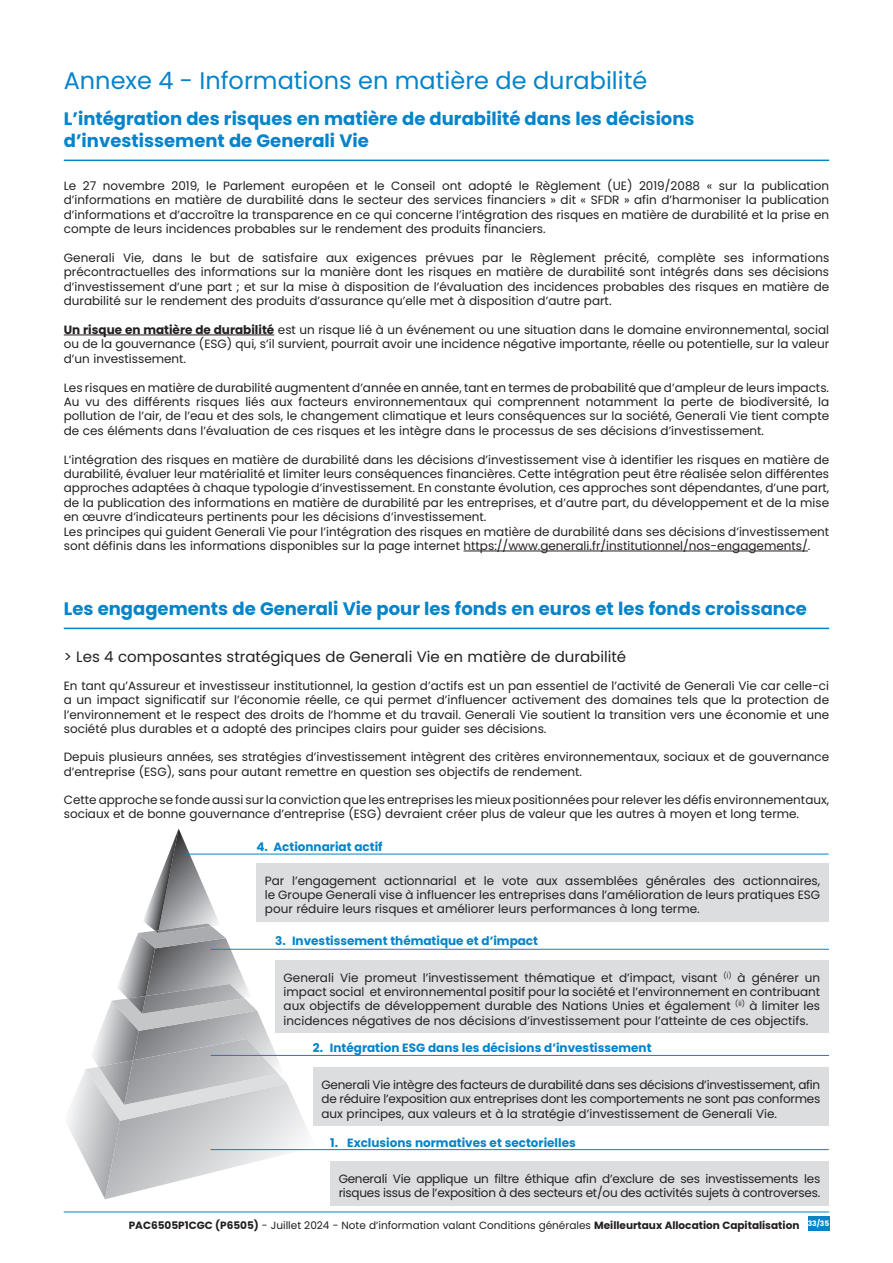
<style>
.page{position:relative;width:893px;height:1263px;background:#fff}
.page>*{position:absolute;margin:0;border:0;box-sizing:border-box;transform-origin:0 0}
.t1{font:24px "Poppins";color:#0584ca}
.Sous_titre_bandeau{font:700 18px/21.6px "Poppins";color:#0584ca}
.t2{font:15px "Poppins";color:#231f20}
.t3{font:12px/14.4px "Poppins";color:#231f20;text-align:justify}
.t4{font:12px/14.4px "Poppins";letter-spacing:-.02em;color:#231f20}
.t5{font:700 12px "Poppins";color:#0584ca}
.t6{font:700 10.5px "Poppins";color:#231f20}
.t7{font:700 7.5px "Poppins";color:#fff}
.s1{font-weight:700}
.s2{font-weight:400}
</style>
<div class="page">
<hr style="left:64px;top:1211px;width:765px;height:1px;background:#0584ca">
<div style="left:808px;top:1216px;width:21px;height:15px;background:#0584ca"></div>
<img style="left:179px;top:829px;width:41px;height:97px">
<img style="left:143px;top:828px;width:36px;height:98px">
<img style="left:118px;top:933px;width:28px;height:63px">
<img style="left:93px;top:1001px;width:40px;height:59px">
<img style="left:146px;top:939px;width:105px;height:57px">
<img style="left:133px;top:1011px;width:151px;height:44px">
<svg style="left:112px;top:996px;width:145px;height:35px;background:#babbbe"></svg>
<img style="left:128px;top:996px;width:14px;height:18px">
<img style="left:142px;top:984px;width:102px;height:30px">
<img style="left:68px;top:1070px;width:37px;height:129px">
<img style="left:105px;top:1084px;width:211px;height:115px">
<svg style="left:86px;top:1060px;width:201px;height:61px;background:#d2d3d5"></svg>
<img style="left:98px;top:1060px;width:26px;height:45px">
<img style="left:124px;top:1039px;width:154px;height:66px">
<img style="left:158px;top:923px;width:53px;height:3px">
<svg style="left:138px;top:926px;width:88px;height:22px;background:#a8a9ac"></svg>
<hr style="left:211px;top:1055px;width:618px;height:1px;background:#0584ca">
<hr style="left:210px;top:1149px;width:619px;height:1px;background:#0584ca">
<hr style="left:211px;top:949px;width:618px;height:1px;background:#0584ca">
<hr style="left:186px;top:854px;width:643px;height:1px;background:#0584ca">
<div style="left:256px;top:863px;width:573px;height:59px;background:#dcdddf"></div>
<div style="left:275px;top:960px;width:554px;height:73px;background:#dcdddf"></div>
<div style="left:313px;top:1067px;width:516px;height:59px;background:#dcdddf"></div>
<div style="left:330px;top:1162px;width:499px;height:44px;background:#dcdddf"></div>
<hr style="left:64px;top:160px;width:765px;height:1px;background:#0584ca">
<hr style="left:64px;top:335px;width:210px;height:1px;background:#231f20">
<hr style="left:464px;top:551px;width:344px;height:1px;background:#231f20">
<hr style="left:64px;top:628px;width:765px;height:1px;background:#0584ca">
<p class="t1" style="left:64px;top:67px;width:585px">Annexe 4 - Informations en matière de durabilité</p>
<p class="Sous_titre_bandeau" style="left:64px;top:108px;width:632px">L’intégration des risques en matière de durabilité dans les décisions d’investissement de Generali Vie</p>
<p class="t3" style="left:64px;top:179px;width:767px">Le 27 novembre 2019, le Parlement européen et le Conseil ont adopté le Règlement (UE) 2019/2088 « sur la publication d’informations en matière de durabilité dans le secteur des services financiers » dit « SFDR » afin d’harmoniser la publication d’informations et d’accroître la transparence en ce qui concerne l’intégration des risques en matière de durabilité et la prise en compte de leurs incidences probables sur le rendement des produits financiers.</p>
<p class="t3" style="left:64px;top:251px;width:767px">Generali Vie, dans le but de satisfaire aux exigences prévues par le Règlement précité, complète ses informations précontractuelles des informations sur la manière dont les risques en matière de durabilité sont intégrés dans ses décisions d’investissement d’une part ; et sur la mise à disposition de l’évaluation des incidences probables des risques en matière de durabilité sur le rendement des produits d’assurance qu’elle met à disposition d’autre part.</p>
<p class="t3" style="left:64px;top:323px;width:767px"><span class="s1">Un risque en matière de durabilité</span> est un risque lié à un événement ou une situation dans le domaine environnemental, social ou de la gouvernance (ESG) qui, s’il survient, pourrait avoir une incidence négative importante, réelle ou potentielle, sur la valeur d’un investissement.</p>
<p class="t3" style="left:64px;top:380px;width:767px">Les risques en matière de durabilité augmentent d’année en année, tant en termes de probabilité que d’ampleur de leurs impacts.<br>Au vu des différents risques liés aux facteurs environnementaux qui comprennent notamment la perte de biodiversité, la pollution de l’air, de l’eau et des sols, le changement climatique et leurs conséquences sur la société, Generali Vie tient compte de ces éléments dans l’évaluation de ces risques et les intègre dans le processus de ses décisions d’investissement.</p>
<p class="t3" style="left:64px;top:452px;width:767px">L’intégration des risques en matière de durabilité dans les décisions d’investissement vise à identifier les risques en matière de durabilité, évaluer leur matérialité et limiter leurs conséquences financières. Cette intégration peut être réalisée selon différentes approches adaptées à chaque typologie d’investissement. En constante évolution, ces approches sont dépendantes, d’une part, de la publication des informations en matière de durabilité par les entreprises, et d’autre part, du développement et de la mise en œuvre d’indicateurs pertinents pour les décisions d’investissement.</p>
<p class="t3" style="left:64px;top:524px;width:767px">Les principes qui guident Generali Vie pour l’intégration des risques en matière de durabilité dans ses décisions d’investissement sont définis dans les informations disponibles sur la page internet https://www.generali.fr/institutionnel/nos-engagements/.</p>
<p class="Sous_titre_bandeau" style="left:64px;top:598px;width:745px">Les engagements de Generali Vie pour les fonds en euros et les fonds croissance</p>
<p class="t2" style="left:64px;top:648px;width:564px">&gt; Les 4 composantes stratégiques de Generali Vie en matière de durabilité</p>
<p class="t3" style="left:64px;top:679px;width:767px">En tant qu’Assureur et investisseur institutionnel, la gestion d’actifs est un pan essentiel de l’activité de Generali Vie car celle-ci a un impact significatif sur l’économie réelle, ce qui permet d’influencer activement des domaines tels que la protection de l’environnement et le respect des droits de l’homme et du travail. Generali Vie soutient la transition vers une économie et une société plus durables et a adopté des principes clairs pour guider ses décisions.</p>
<p class="t3" style="left:64px;top:750px;width:767px">Depuis plusieurs années, ses stratégies d’investissement intègrent des critères environnementaux, sociaux et de gouvernance d’entreprise (ESG), sans pour autant remettre en question ses objectifs de rendement.</p>
<p class="t3" style="left:64px;top:793px;width:767px">Cette approche se fonde aussi sur la conviction que les entreprises les mieux positionnées pour relever les défis environnementaux, sociaux et de bonne gouvernance d’entreprise (ESG) devraient créer plus de valeur que les autres à moyen et long terme.</p>
<p class="t5" style="left:256px;top:839px;width:128px">4. Actionnariat actif</p>
<p class="t3" style="left:265px;top:873px;width:557px">Par l’engagement actionnarial et le vote aux assemblées générales des actionnaires, le Groupe Generali vise à influencer les entreprises dans l’amélioration de leurs pratiques ESG pour réduire leurs risques et améliorer leurs performances à long terme.</p>
<p class="t5" style="left:275px;top:934px;width:264px">3. Investissement thématique et d’impact</p>
<p class="t3" style="left:284px;top:970px;width:538px">Generali Vie promeut l’investissement thématique et d’impact, visant <sup>(i)</sup> à générer un impact social et environnemental positif pour la société et l’environnement en contribuant aux objectifs de développement durable des Nations Unies et également <sup>(ii)</sup> à limiter les incidences négatives de nos décisions d’investissement pour l’atteinte de ces objectifs.</p>
<p class="t5" style="left:313px;top:1041px;width:340px">2. Intégration ESG dans les décisions d’investissement</p>
<p class="t3" style="left:321px;top:1077px;width:500px">Generali Vie intègre des facteurs de durabilité dans ses décisions d’investissement, afin de réduire l’exposition aux entreprises dont les comportements ne sont pas conformes aux principes, aux valeurs et à la stratégie d’investissement de Generali Vie.</p>
<p class="t5" style="left:330px;top:1135px;width:247px">1. Exclusions normatives et sectorielles</p>
<p class="t4" style="left:339px;top:1171px;width:483px">Generali Vie applique un filtre éthique afin d’exclure de ses investissements les risques issus de l’exposition à des secteurs et/ou des activités sujets à controverses.</p>
<p class="t6" style="left:129px;top:1219px;width:672px">PAC6505P1CGC (P6505) <span class="s2">- Juillet 2024 - Note d’information valant Conditions générales</span> Meilleurtaux Allocation Capitalisation</p>
<p class="t7" style="left:808px;top:1219px;width:23px">33/35</p>
</div>
